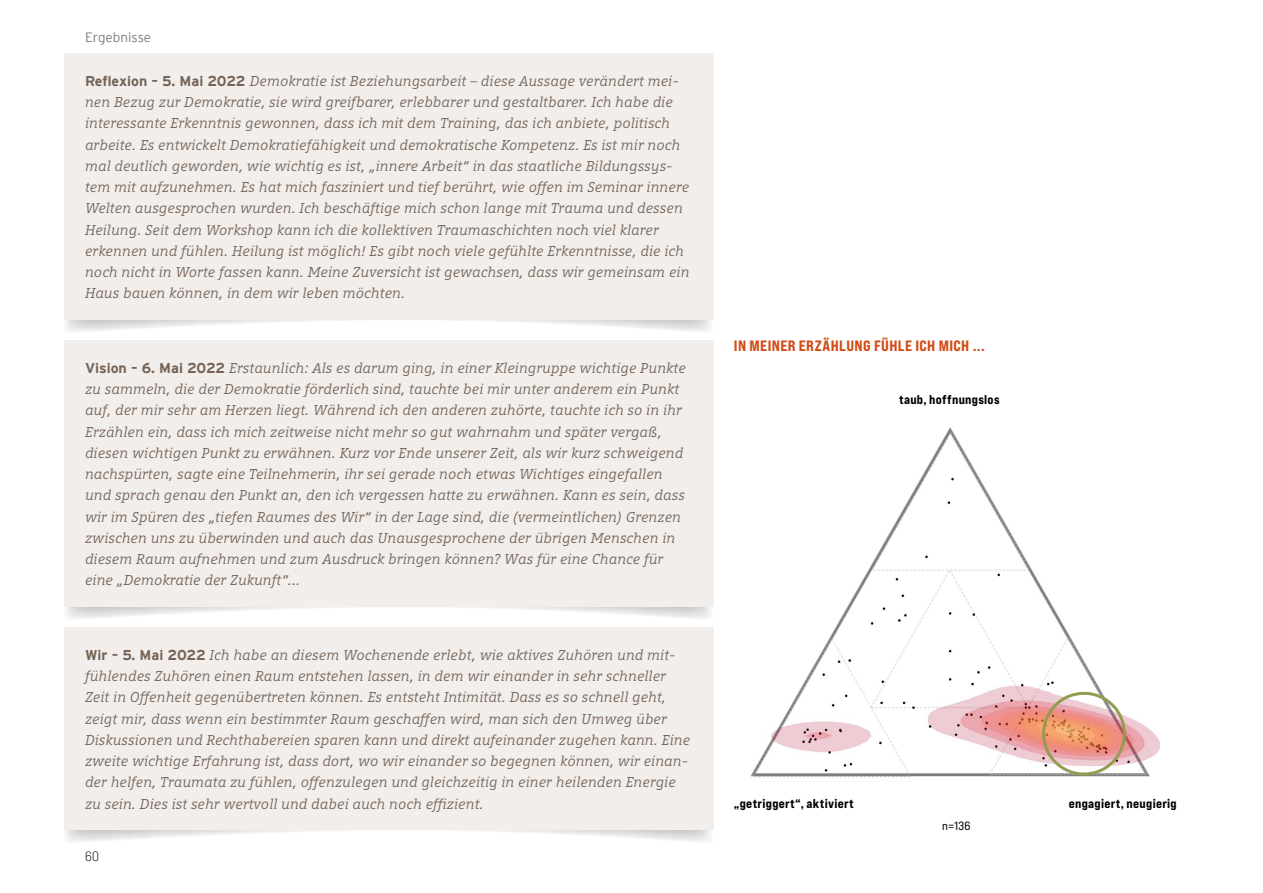
<style>
.page{position:relative;width:1263px;height:893px;background:#fff}
.page>*{position:absolute;margin:0;border:0;box-sizing:border-box;transform-origin:0 0}
.t1{font:15px "Bebas Neue Pro Exp Eb";letter-spacing:.025em;color:#d14c17}
.t2{font:italic 14.25px/21.3px "Dico Slab";color:#756457}
.t3{font:300 13.5px "Interstate";color:#7c7b7b}
.t4{font:13.5px "Bebas Neue Pro Exp Bk";color:#000}
.t5{font:12.75px "Bebas Neue Pro Exp Eb";letter-spacing:.02em;color:#000}
.t6{font:12px "Bebas Neue Pro Exp Rg";color:#000}
.s1{font-family:"Interstate";font-weight:700;font-style:normal}
</style>
<div class="page">
<svg style="left:64px;top:319px;width:650px;height:13px"></svg>
<svg style="left:64px;top:606px;width:650px;height:13px"></svg>
<svg style="left:66px;top:830px;width:645px;height:12px"></svg>
<div style="left:64px;top:53px;width:650px;height:266px;background:#f1eeec"></div>
<div style="left:64px;top:340px;width:650px;height:266px;background:#f1eeec"></div>
<div style="left:64px;top:627px;width:650px;height:203px;background:#f1eeec"></div>
<img style="left:750px;top:427px;width:410px;height:350px">
<svg style="left:1034px;top:684px;width:96px;height:93px"></svg>
<p class="t3" style="left:85px;top:30px;width:68px">Ergebnisse</p>
<p class="t2" style="left:85px;top:70px;width:606px"><span class="s1">Reflexion – 5. Mai 2022</span> Demokratie ist Beziehungsarbeit – diese Aussage verändert mei&shy;nen Bezug zur Demokratie, sie wird greifbarer, erlebbarer und gestaltbarer. Ich habe die interessante Erkenntnis gewonnen, dass ich mit dem Training, das ich anbiete, politisch arbeite. Es entwickelt Demokratiefähigkeit und demokratische Kompetenz. Es ist mir noch mal deutlich geworden, wie wichtig es ist, „innere Arbeit“ in das staatliche Bildungssys&shy;tem mit aufzunehmen. Es hat mich fasziniert und tief berührt, wie offen im Seminar innere Welten ausgesprochen wurden. Ich beschäftige mich schon lange mit Trauma und dessen Heilung. Seit dem Workshop kann ich die kollektiven Traumaschichten noch viel klarer erkennen und fühlen. Heilung ist möglich! Es gibt noch viele gefühlte Erkenntnisse, die ich noch nicht in Worte fassen kann. Meine Zuversicht ist gewachsen, dass wir gemeinsam ein Haus bauen können, in dem wir leben möchten.</p>
<p class="t2" style="left:85px;top:357px;width:602px"><span class="s1">Vision – 6. Mai 2022</span> Erstaunlich: Als es darum ging, in einer Kleingruppe wichtige Punkte zu sammeln, die der Demokratie förderlich sind, tauchte bei mir unter anderem ein Punkt auf, der mir sehr am Herzen liegt. Während ich den anderen zuhörte, tauchte ich so in ihr Erzählen ein, dass ich mich zeitweise nicht mehr so gut wahrnahm und später vergaß, diesen wichtigen Punkt zu erwähnen. Kurz vor Ende unserer Zeit, als wir kurz schweigend nachspürten, sagte eine Teilnehmerin, ihr sei gerade noch etwas Wichtiges eingefallen und sprach genau den Punkt an, den ich vergessen hatte zu erwähnen. Kann es sein, dass wir im Spüren des „tiefen Raumes des Wir“ in der Lage sind, die (vermeintlichen) Grenzen zwischen uns zu überwinden und auch das Unausgesprochene der übrigen Menschen in diesem Raum aufnehmen und zum Ausdruck bringen können? Was für eine Chance für eine „Demokratie der Zukunft“...</p>
<p class="t2" style="left:85px;top:644px;width:607px"><span class="s1">Wir – 5. Mai 2022</span> Ich habe an diesem Wochenende erlebt, wie aktives Zuhören und mit&shy;fühlendes Zuhören einen Raum entstehen lassen, in dem wir einander in sehr schneller Zeit in Offenheit gegenübertreten können. Es entsteht Intimität. Dass es so schnell geht, zeigt mir, dass wenn ein bestimmter Raum geschaffen wird, man sich den Umweg über Diskussionen und Rechthabereien sparen kann und direkt aufeinander zugehen kann. Eine zweite wichtige Erfahrung ist, dass dort, wo wir einander so begegnen können, wir einan&shy;der helfen, Traumata zu fühlen, offenzulegen und gleichzeitig in einer heilenden Energie zu sein. Dies ist sehr wertvoll und dabei auch noch effizient.</p>
<p class="t4" style="left:85px;top:848px;width:15px">60</p>
<p class="t1" style="left:734px;top:336px;width:252px">IN MEINER ERZÄHLUNG FÜHLE ICH MICH ...</p>
<p class="t5" style="left:899px;top:392px;width:102px">taub, hoffnungslos</p>
<p class="t5" style="left:734px;top:796px;width:121px">„getriggert“, aktiviert</p>
<p class="t5" style="left:1069px;top:796px;width:110px">engagiert, neugierig</p>
<p class="t6" style="left:942px;top:818px;width:30px">n=136</p>
</div>
